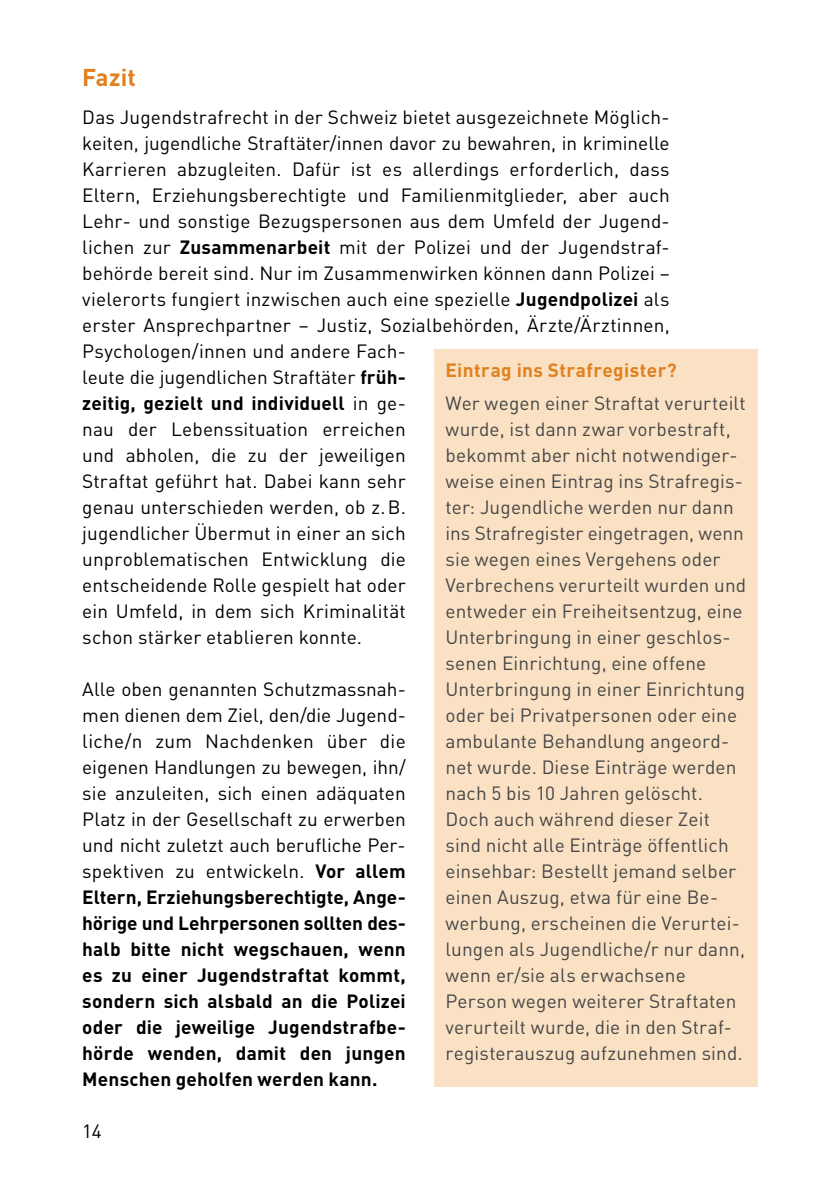
<style>
.page{position:relative;width:840px;height:1191px;background:#fff}
.page>*{position:absolute;margin:0;border:0;box-sizing:border-box;transform-origin:0 0}
.t1{font:700 24px "DIN Weber";letter-spacing:.01em;color:#e0801f}
.t2{font:19px/26px "DIN Weber";letter-spacing:.005em;color:#000}
.t3{font:19px/26px "DIN Weber";letter-spacing:.005em;color:#464646}
.t4{font:700 19px/26px "DIN Weber";letter-spacing:.01em;color:#000;text-align:justify}
.t5{font:700 19px "DIN Weber";letter-spacing:.02em;color:#e0801f}
.s1{font-weight:700}
.s2{font-weight:400}
</style>
<div class="page">
<div style="left:434px;top:349px;width:323px;height:737px;background:#fae1c4"></div>
<p class="t1" style="left:82px;top:62px;width:55px">Fazit</p>
<p class="t2" style="left:82px;top:104px;width:588px">Das Jugendstrafrecht in der Schweiz bietet ausgezeichnete Möglich&shy;keiten, jugendliche Straftäter/innen davor zu bewahren, in kriminelle Karrieren abzugleiten. Dafür ist es allerdings erforderlich, dass Eltern, Erziehungsberechtigte und Familienmitglieder, aber auch Lehr- und sonstige Bezugspersonen aus dem Umfeld der Jugend&shy;lichen zur <span class="s1">Zusammenarbeit</span> mit der Polizei und der Jugendstraf&shy;behörde bereit sind. Nur im Zusammenwirken können dann Polizei – vielerorts fungiert inzwischen auch eine spezielle <span class="s1">Jugendpolizei</span> als erster Ansprechpartner – Justiz, Sozialbehörden, Ärzte/Ärztinnen, Psychologen/innen und andere Fach-<br>leute die jugendlichen Straftäter <span class="s1">früh-<br>zeitig, gezielt und individuell</span> in ge-<br>nau der Lebenssituation erreichen<br>und abholen, die zu der jeweiligen<br>Straftat geführt hat. Dabei kann sehr<br>genau unterschieden werden, ob z.B.<br>jugendlicher Übermut in einer an sich<br>unproblematischen Entwicklung die<br>entscheidende Rolle gespielt hat oder<br>ein Umfeld, in dem sich Kriminalität<br>schon stärker etablieren konnte.</p>
<p class="t4" style="left:82px;top:675px;width:325px"><span class="s2">Alle oben genannten Schutzmassnah&shy;men dienen dem Ziel, den/die Jugend&shy;liche/n zum Nachdenken über die eigenen Handlungen zu bewegen, ihn/ sie anzuleiten, sich einen adäquaten Platz in der Gesellschaft zu erwerben und nicht zuletzt auch berufliche Per&shy;spektiven zu entwickeln.</span> Vor allem Eltern, Erziehungsberechtigte, Ange&shy;hörige und Lehrpersonen sollten des&shy;halb bitte nicht wegschauen, wenn es zu einer Jugendstraftat kommt, sondern sich alsbald an die Polizei oder die jeweilige Jugendstrafbe&shy;hörde wenden, damit den jungen Menschen geholfen werden kann.</p>
<p class="t5" style="left:445px;top:358px;width:233px">Eintrag ins Strafregister?</p>
<p class="t3" style="left:445px;top:390px;width:302px">Wer wegen einer Straftat verurteilt wurde, ist dann zwar vorbestraft, bekommt aber nicht notwendiger&shy;weise einen Eintrag ins Strafregis&shy;ter: Jugendliche werden nur dann ins Strafregister eingetragen, wenn sie wegen eines Vergehens oder Verbrechens verurteilt wurden und entweder ein Freiheitsentzug, eine Unterbringung in einer geschlos&shy;senen Einrichtung, eine offene Unterbringung in einer Einrichtung oder bei Privatpersonen oder eine ambulante Behandlung angeord&shy;net wurde. Diese Einträge werden nach 5 bis 10 Jahren gelöscht.<br>Doch auch während dieser Zeit sind nicht alle Einträge öffentlich einsehbar: Bestellt jemand selber einen Auszug, etwa für eine Be&shy;werbung, erscheinen die Verurtei&shy;lungen als Jugendliche/r nur dann, wenn er/sie als erwachsene Person wegen weiterer Straftaten verurteilt wurde, die in den Straf&shy;registerauszug aufzunehmen sind.</p>
<p class="t2" style="left:82px;top:1118px;width:21px">14</p>
</div>
